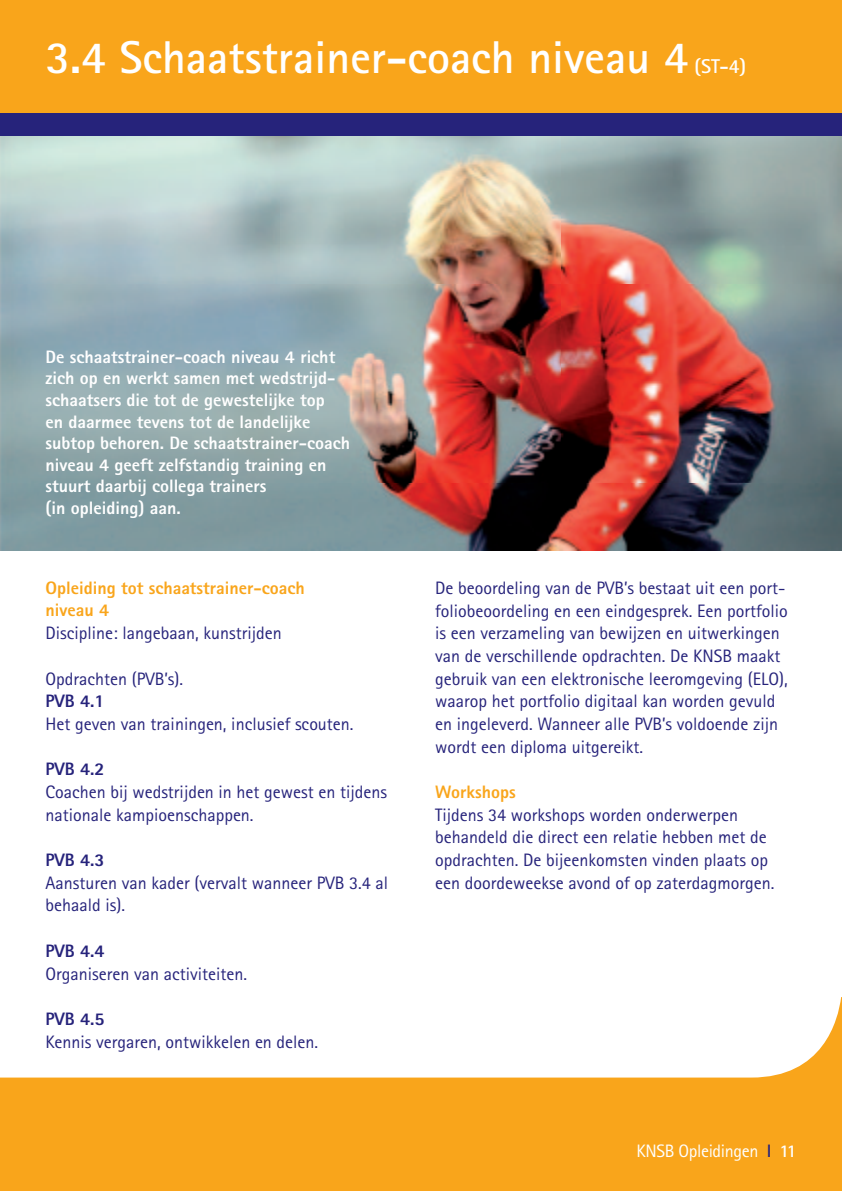
<style>
.page{position:relative;width:842px;height:1191px;background:#fff}
.page>*{position:absolute;margin:0;border:0;box-sizing:border-box;transform-origin:0 0}
.t1{font:700 46px "Rotis Sans Serif";color:#fff}
.t2{font:700 20px "Rotis Sans Serif";color:#fff}
.t3{font:18px/22.6px "Rotis Sans Serif";color:#26237b}
.t4{font:800 18px/21.6px "Rotis Sans Serif";color:#fff}
.t5{font:800 18px/22.6px "Rotis Sans Serif";color:#f9a51b}
.t6{font:800 18px "Rotis Sans Serif";color:#26237b}
.t7{font:18px "Rotis Sans Serif";letter-spacing:-.02em;color:#fff}
.s1{font-weight:700;color:#26237b}
.s2{font-weight:700}
</style>
<div class="page">
<img style="left:0;top:136px;width:842px;height:414px">
<svg style="left:0;top:997px;width:842px;height:194px;fill:#f9a51b"></svg>
<div style="left:0;top:0;width:842px;height:127px;background:#f9a51b"></div>
<div style="left:0;top:113px;width:842px;height:23px;background:#26237b"></div>
<h1 class="t1" style="left:45px;top:29px;width:645px">3.4 Schaatstrainer-coach niveau 4</h1>
<p class="t2" style="left:694px;top:54px;width:53px">(ST-4)</p>
<p class="t4" style="left:45px;top:345px;width:306px">De schaatstrainer-coach niveau 4 richt zich op en werkt samen met wedstrijd&shy;schaatsers die tot de gewestelijke top<br>en daarmee tevens tot de landelijke subtop behoren. De schaatstrainer-coach niveau 4 geeft zelfstandig training en stuurt daarbij collega trainers<br>(in opleiding) aan.</p>
<p class="t5" style="left:45px;top:576px;width:261px">Opleiding tot schaatstrainer-coach niveau 4</p>
<p class="t3" style="left:45px;top:621px;width:238px">Discipline: langebaan, kunstrijden</p>
<p class="t3" style="left:45px;top:667px;width:139px">Opdrachten (PVB’s) .</p>
<p class="t6" style="left:45px;top:689px;width:61px">PVB 4.1</p>
<p class="t3" style="left:45px;top:712px;width:310px">Het geven van trainingen, inclusief scouten .</p>
<p class="t6" style="left:45px;top:757px;width:61px">PVB 4.2</p>
<p class="t3" style="left:45px;top:780px;width:343px">Coachen bij wedstrijden in het gewest en tijdens nationale kampioenschappen .</p>
<p class="t6" style="left:45px;top:848px;width:61px">PVB 4.3</p>
<p class="t3" style="left:45px;top:871px;width:344px">Aansturen van kader (vervalt wanneer PVB 3 .4 al behaald is) .</p>
<p class="t6" style="left:45px;top:939px;width:61px">PVB 4.4</p>
<p class="t3" style="left:45px;top:962px;width:203px">Organiseren van activiteiten .</p>
<p class="t6" style="left:45px;top:1007px;width:61px">PVB 4.5</p>
<p class="t3" style="left:45px;top:1030px;width:274px">Kennis vergaren, ontwikkelen en delen .</p>
<p class="t3" style="left:435px;top:576px;width:354px">De beoordeling van de PVB’s bestaat uit een port&shy;foliobeoordeling en een eindgesprek . Een portfolio is een verzameling van bewijzen en uitwerkingen van de verschillende opdrachten . De KNSB maakt gebruik van een elektronische leeromgeving (ELO), waarop het portfolio digitaal kan worden gevuld en ingeleverd . Wanneer alle PVB’s voldoende zijn wordt een diploma uitgereikt .</p>
<p class="t5" style="left:435px;top:780px;width:82px">Workshops</p>
<p class="t3" style="left:435px;top:803px;width:341px">Tijdens 34 workshops worden onderwerpen behandeld die direct een relatie hebben met de opdrachten . De bijeenkomsten vinden plaats op een doordeweekse avond of op zaterdagmorgen .</p>
<p class="t7" style="left:636px;top:1140px;width:162px">KNSB Opleidingen <span class="s1">I</span> <span class="s2">11</span></p>
</div>
